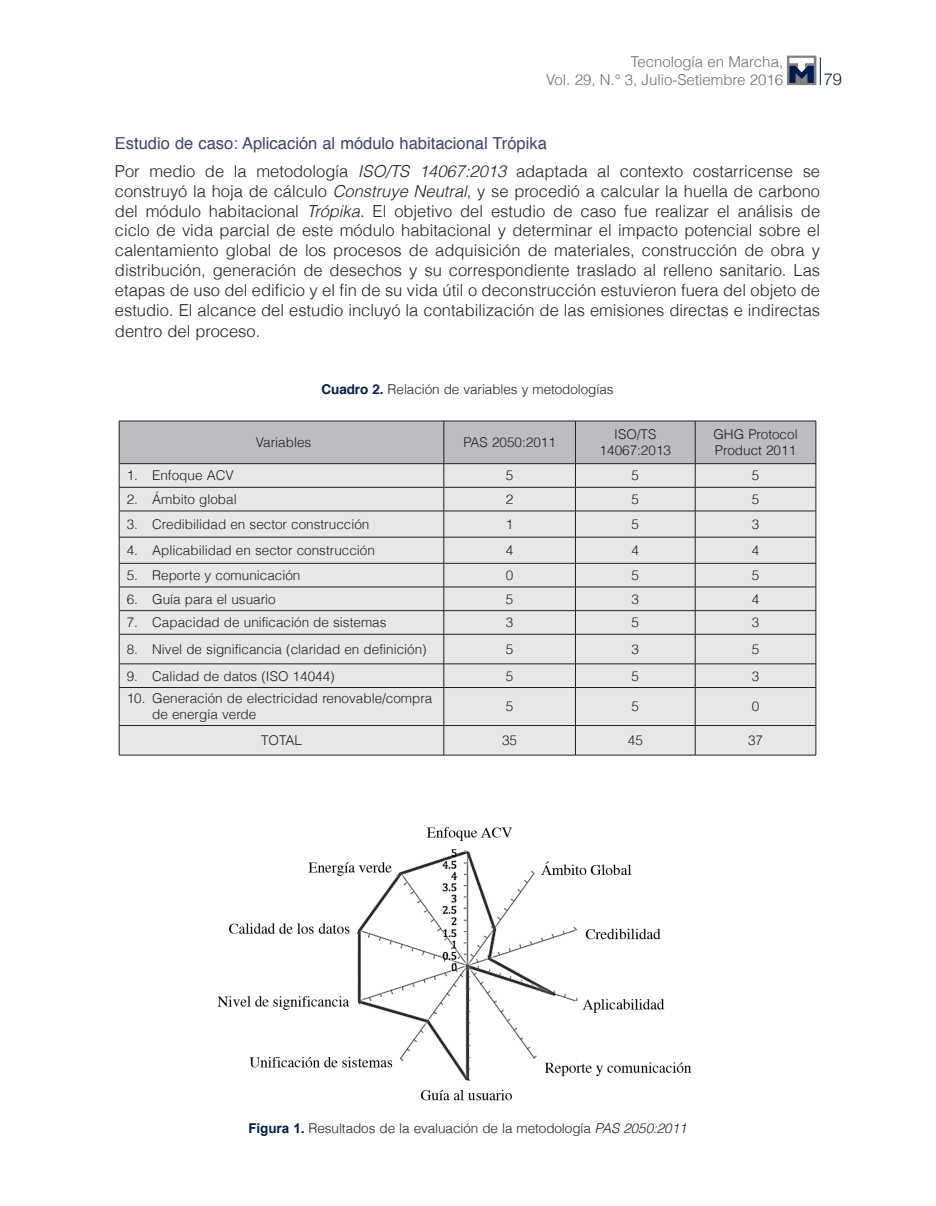
<style>
.page{position:relative;width:936px;height:1206px;background:#fff}
.page>*{position:absolute;margin:0;border:0;box-sizing:border-box;transform-origin:0 0}
._6texto{font:300 16.5px/19.8px "Helvetica";color:#231f20;text-align:justify}
._8subtitulo2{font:16.5px "Helvetica";color:#3a436f}
.t1{font:300 16.5px "Helvetica Neue";color:#001c4e}
.t2{font:300 15px/18px "Helvetica";color:#6c6d70;text-align:right}
.textocuadro2{font:300 13.5px/16.2px "Helvetica";color:#231f20}
.textocuadros{font:300 13.5px/16.2px "Helvetica";color:#231f20;text-align:center}
._9tituloscuadros{font:300 13.5px "Helvetica";letter-spacing:-.005em;color:#231f20}
._9tituloscuadros1{font:300 13.5px "Helvetica";letter-spacing:-.005em;color:#231f20}
.s1{font-style:italic}
.s2{font-weight:700;color:#001c4e}
.s3{font-family:"Arial";font-weight:700;color:#001c4e}
</style>
<div class="page">
<svg style="left:819px;top:57px;width:1px;height:28px"></svg>
<svg style="left:786px;top:56px;width:30px;height:29px"></svg>
<svg style="left:789px;top:58px;width:24px;height:25px"></svg>
<div style="left:120px;top:688px;width:695px;height:66px;background:#e6e7e9"></div>
<hr style="left:119px;top:420px;width:324px;height:1px;background:#231f20">
<hr style="left:443px;top:420px;width:132px;height:1px;background:#231f20">
<hr style="left:575px;top:420px;width:119px;height:1px;background:#231f20">
<hr style="left:694px;top:420px;width:121px;height:1px;background:#231f20">
<hr style="left:119px;top:687px;width:324px;height:1px;background:#231f20">
<hr style="left:119px;top:687px;width:1px;height:38px;background:#231f20">
<hr style="left:443px;top:687px;width:132px;height:1px;background:#231f20">
<hr style="left:575px;top:687px;width:119px;height:1px;background:#231f20">
<hr style="left:694px;top:687px;width:121px;height:1px;background:#231f20">
<hr style="left:119px;top:725px;width:324px;height:1px;background:#231f20">
<svg style="left:119px;top:726px;width:1px;height:28px"></svg>
<hr style="left:443px;top:725px;width:132px;height:1px;background:#231f20">
<hr style="left:575px;top:725px;width:119px;height:1px;background:#231f20">
<hr style="left:694px;top:725px;width:121px;height:1px;background:#231f20">
<hr style="left:119px;top:754px;width:324px;height:1px;background:#231f20">
<svg style="left:119px;top:421px;width:697px;height:266px;background:#d7d8da"></svg>
<hr style="left:443px;top:687px;width:1px;height:38px;background:#231f20">
<hr style="left:575px;top:687px;width:1px;height:38px;background:#231f20">
<hr style="left:694px;top:687px;width:1px;height:38px;background:#231f20">
<hr style="left:815px;top:687px;width:1px;height:38px;background:#231f20">
<svg style="left:443px;top:725px;width:1px;height:29px"></svg>
<svg style="left:575px;top:725px;width:1px;height:29px"></svg>
<svg style="left:694px;top:726px;width:1px;height:28px"></svg>
<svg style="left:815px;top:725px;width:1px;height:29px"></svg>
<hr style="left:443px;top:754px;width:132px;height:1px;background:#231f20">
<hr style="left:575px;top:754px;width:119px;height:1px;background:#231f20">
<hr style="left:694px;top:754px;width:121px;height:1px;background:#231f20">
<img style="left:217px;top:827px;width:475px;height:274px">
<p class="t2" style="left:546px;top:53px;width:238px">Tecnología en Marcha,<br>Vol. 29, N.° 3, Julio-Setiembre 2016</p>
<p class="t1" style="left:823px;top:69px;width:20px">79</p>
<p class="_8subtitulo2" style="left:115px;top:130px;width:433px">Estudio de caso: Aplicación al módulo habitacional Trópika</p>
<p class="_6texto" style="left:115px;top:161px;width:706px">Por medio de la metodología <span class="s1">ISO/TS 14067:2013</span> adaptada al contexto costarricense se construyó la hoja de cálculo <span class="s1">Construye Neutral</span>, y se procedió a calcular la huella de carbono del módulo habitacional <span class="s1">Trópika</span>. El objetivo del estudio de caso fue realizar el análisis de ciclo de vida parcial de este módulo habitacional y determinar el impacto potencial sobre el calentamiento global de los procesos de adquisición de materiales, construcción de obra y distribución, generación de desechos y su correspondiente traslado al relleno sanitario. Las etapas de uso del edificio y el fin de su vida útil o deconstrucción estuvieron fuera del objeto de estudio. El alcance del estudio incluyó la contabilización de las emisiones directas e indirectas</p>
<p class="_6texto" style="left:115px;top:321px;width:147px">dentro del proceso.</p>
<p class="_9tituloscuadros1" style="left:321px;top:380px;width:293px"><span class="s2">Cuadro 2.</span> Relación de variables y metodologías</p>
<p class="textocuadros" style="left:256px;top:434px;width:57px">Variables</p>
<p class="textocuadros" style="left:463px;top:434px;width:94px">PAS 2050:2011</p>
<p class="textocuadros" style="left:599px;top:426px;width:73px">ISO/TS<br>14067:2013</p>
<p class="textocuadros" style="left:713px;top:426px;width:86px;text-align:left">GHG Protocol<br>Product 2011</p>
<p class="textocuadro2" style="left:127px;top:467px;width:108px">1. Enfoque ACV</p>
<p class="textocuadros" style="left:505px;top:467px;width:9px">5</p>
<p class="textocuadros" style="left:631px;top:467px;width:9px">5</p>
<p class="textocuadros" style="left:751px;top:467px;width:9px">5</p>
<p class="textocuadro2" style="left:127px;top:491px;width:111px">2. Ámbito global</p>
<p class="textocuadros" style="left:505px;top:491px;width:9px">2</p>
<p class="textocuadros" style="left:631px;top:491px;width:9px">5</p>
<p class="textocuadros" style="left:751px;top:491px;width:9px">5</p>
<p class="textocuadro2" style="left:127px;top:515px;width:244px">3. Credibilidad en sector construcción</p>
<p class="textocuadros" style="left:505px;top:515px;width:9px">1</p>
<p class="textocuadros" style="left:631px;top:515px;width:9px">5</p>
<p class="textocuadros" style="left:751px;top:515px;width:9px">3</p>
<p class="textocuadro2" style="left:127px;top:542px;width:249px">4. Aplicabilidad en sector construcción</p>
<p class="textocuadros" style="left:505px;top:542px;width:9px">4</p>
<p class="textocuadros" style="left:631px;top:542px;width:9px">4</p>
<p class="textocuadros" style="left:751px;top:542px;width:9px">4</p>
<p class="textocuadro2" style="left:127px;top:566px;width:175px">5. Reporte y comunicación</p>
<p class="textocuadros" style="left:505px;top:566px;width:9px">0</p>
<p class="textocuadros" style="left:631px;top:566px;width:9px">5</p>
<p class="textocuadros" style="left:751px;top:566px;width:9px">5</p>
<p class="textocuadro2" style="left:127px;top:590px;width:150px">6. Guía para el usuario</p>
<p class="textocuadros" style="left:505px;top:590px;width:9px">5</p>
<p class="textocuadros" style="left:631px;top:590px;width:9px">3</p>
<p class="textocuadros" style="left:751px;top:590px;width:9px">4</p>
<p class="textocuadro2" style="left:127px;top:614px;width:261px">7. Capacidad de unificación de sistemas</p>
<p class="textocuadros" style="left:505px;top:614px;width:9px">3</p>
<p class="textocuadros" style="left:631px;top:614px;width:9px">5</p>
<p class="textocuadros" style="left:751px;top:614px;width:9px">3</p>
<p class="textocuadro2" style="left:127px;top:640px;width:301px">8. Nivel de significancia (claridad en definición)</p>
<p class="textocuadros" style="left:505px;top:640px;width:9px">5</p>
<p class="textocuadros" style="left:631px;top:640px;width:9px">3</p>
<p class="textocuadros" style="left:751px;top:640px;width:9px">5</p>
<p class="textocuadro2" style="left:127px;top:667px;width:209px">9. Calidad de datos (ISO 14044)</p>
<p class="textocuadros" style="left:505px;top:667px;width:9px">5</p>
<p class="textocuadros" style="left:631px;top:667px;width:9px">5</p>
<p class="textocuadros" style="left:751px;top:667px;width:9px">3</p>
<p class="textocuadro2" style="left:152px;top:690px;width:281px;text-indent:-26px">10. Generación de electricidad renovable/compra de energía verde</p>
<p class="textocuadros" style="left:505px;top:698px;width:9px">5</p>
<p class="textocuadros" style="left:631px;top:698px;width:9px">5</p>
<p class="textocuadros" style="left:751px;top:698px;width:9px">0</p>
<p class="textocuadros" style="left:261px;top:732px;width:42px">TOTAL</p>
<p class="textocuadros" style="left:502px;top:732px;width:17px">35</p>
<p class="textocuadros" style="left:627px;top:732px;width:17px">45</p>
<p class="textocuadros" style="left:747px;top:732px;width:17px">37</p>
<p class="_9tituloscuadros" style="left:248px;top:1119px;width:439px"><span class="s3">Figura 1.</span> Resultados de la evaluación de la metodología <span class="s1">PAS 2050:2011</span></p>
</div>
